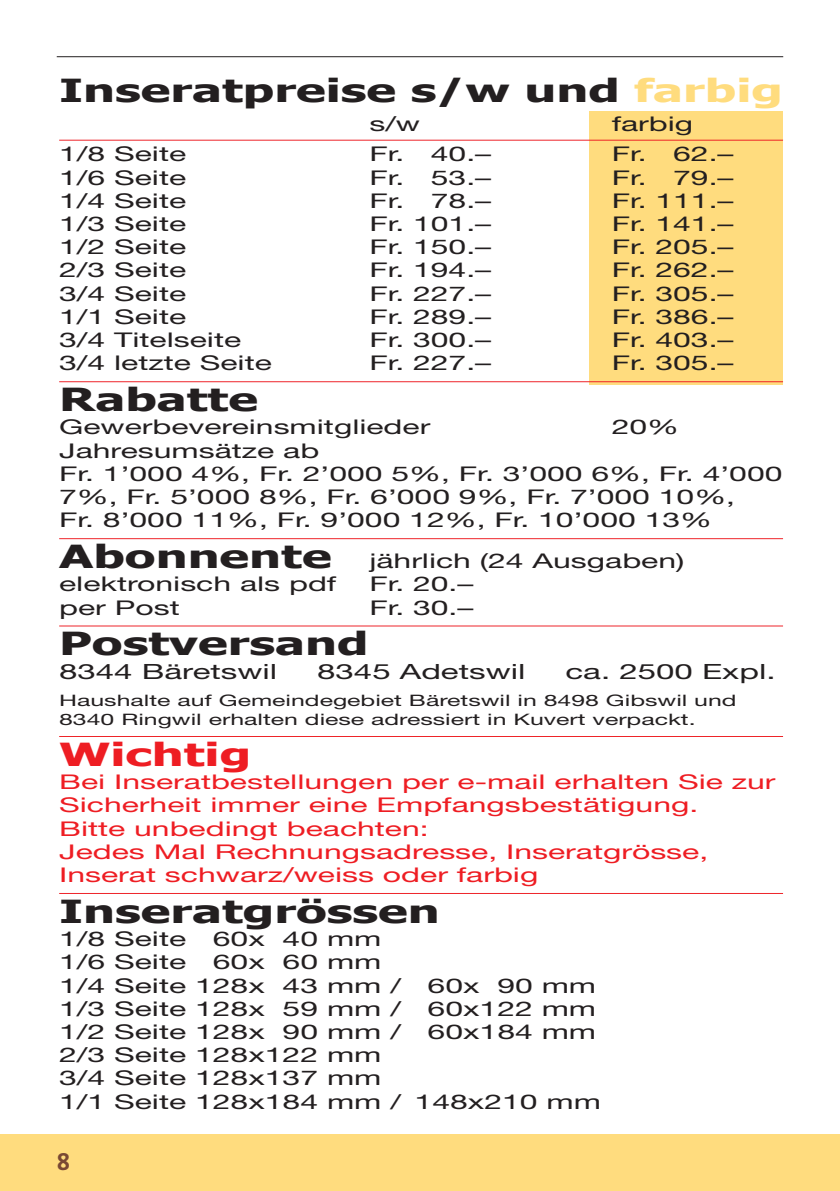
<style>
.page{position:relative;width:840px;height:1191px;background:#fff}
.page>*{position:absolute;margin:0;border:0;box-sizing:border-box;transform-origin:0 0}
.t1{font:700 31.8px "Tahoma";color:#231f20;scale:1.57 1}
.t2{font:700 31.8px "Tahoma";color:#ee1d23;scale:1.57 1}
.t3{font:700 24px "The Sans";color:#794833}
.t4{font:21px "Helvetica Neue";color:#231f20;scale:1.57 1}
.t5{font:20.4px/23.2px "Helvetica Neue";color:#231f20;scale:1.57 1}
.t6{font:20.4px/23.2px "Helvetica Neue";color:#ee1d23;scale:1.57 1}
.t7{font:15.8px/19.4px "Helvetica Neue";color:#231f20;scale:1.57 1}
.s1{color:#ffdc7e}
</style>
<div class="page">
<div style="left:0;top:1134px;width:839px;height:57px;background:#ffdc7e"></div>
<hr style="left:57px;top:56px;width:725px;height:1px;background:#231f20">
<div style="left:588px;top:111px;width:194px;height:273px;background:#ffdc7e"></div>
<hr style="left:59px;top:140px;width:723px;height:1px;background:#ee1d23">
<hr style="left:59px;top:381px;width:723px;height:1px;background:#ee1d23">
<hr style="left:59px;top:538px;width:723px;height:1px;background:#ee1d23">
<hr style="left:59px;top:625px;width:723px;height:1px;background:#ee1d23">
<hr style="left:59px;top:736px;width:723px;height:1px;background:#ee1d23">
<hr style="left:59px;top:893px;width:723px;height:1px;background:#ee1d23">
<h1 class="t1" style="left:59px;top:70px;width:462px">Inseratpreise s/w und <span class="s1">farbig</span></h1>
<p class="t5" style="left:369px;top:115px;width:34px">s/w</p>
<p class="t5" style="left:611px;top:115px;width:53px">farbig</p>
<p class="t5" style="left:59px;top:144px;width:82px">1/8 Seite</p>
<p class="t5" style="left:369px;top:144px;width:79px">Fr. 40.–</p>
<p class="t5" style="left:611px;top:144px;width:79px">Fr. 62.–</p>
<p class="t5" style="left:59px;top:168px;width:82px">1/6 Seite</p>
<p class="t5" style="left:369px;top:168px;width:79px">Fr. 53.–</p>
<p class="t5" style="left:611px;top:168px;width:79px">Fr. 79.–</p>
<p class="t5" style="left:59px;top:191px;width:82px">1/4 Seite</p>
<p class="t5" style="left:369px;top:191px;width:79px">Fr. 78.–</p>
<p class="t5" style="left:611px;top:191px;width:79px">Fr. 111.–</p>
<p class="t5" style="left:59px;top:214px;width:82px">1/3 Seite</p>
<p class="t5" style="left:369px;top:214px;width:79px">Fr. 101.–</p>
<p class="t5" style="left:611px;top:214px;width:79px">Fr. 141.–</p>
<p class="t5" style="left:59px;top:237px;width:82px">1/2 Seite</p>
<p class="t5" style="left:369px;top:237px;width:79px">Fr. 150.–</p>
<p class="t5" style="left:611px;top:237px;width:79px">Fr. 205.–</p>
<p class="t5" style="left:59px;top:260px;width:82px">2/3 Seite</p>
<p class="t5" style="left:369px;top:260px;width:79px">Fr. 194.–</p>
<p class="t5" style="left:611px;top:260px;width:79px">Fr. 262.–</p>
<p class="t5" style="left:59px;top:284px;width:82px">3/4 Seite</p>
<p class="t5" style="left:369px;top:284px;width:79px">Fr. 227.–</p>
<p class="t5" style="left:611px;top:284px;width:79px">Fr. 305.–</p>
<p class="t5" style="left:59px;top:307px;width:82px">1/1 Seite</p>
<p class="t5" style="left:369px;top:307px;width:79px">Fr. 289.–</p>
<p class="t5" style="left:611px;top:307px;width:79px">Fr. 386.–</p>
<p class="t5" style="left:59px;top:330px;width:117px">3/4 Titelseite</p>
<p class="t5" style="left:369px;top:330px;width:79px">Fr. 300.–</p>
<p class="t5" style="left:611px;top:330px;width:79px">Fr. 403.–</p>
<p class="t5" style="left:59px;top:353px;width:137px">3/4 letzte Seite</p>
<p class="t5" style="left:369px;top:353px;width:79px">Fr. 227.–</p>
<p class="t5" style="left:611px;top:353px;width:79px">Fr. 305.–</p>
<h1 class="t1" style="left:59px;top:379px;width:128px">Rabatte</h1>
<p class="t5" style="left:59px;top:417px;width:238px">Gewerbevereinsmitglieder</p>
<p class="t5" style="left:611px;top:417px;width:44px">20%</p>
<p class="t5" style="left:59px;top:441px;width:462px">Jahresumsätze ab<br>Fr. 1’000 4%, Fr. 2’000 5%, Fr. 3’000 6%, Fr. 4’000<br>7%, Fr. 5’000 8%, Fr. 6’000 9%, Fr. 7’000 10%,<br>Fr. 8’000 11%, Fr. 9’000 12%, Fr. 10’000 13%</p>
<h1 class="t1" style="left:59px;top:536px;width:175px">Abonnente</h1>
<p class="t5" style="left:369px;top:551px;width:202px">jährlich (24 Ausgaben)</p>
<p class="t5" style="left:59px;top:574px;width:178px">elektronisch als pdf</p>
<p class="t5" style="left:369px;top:574px;width:68px">Fr. 20.–</p>
<p class="t5" style="left:59px;top:597px;width:78px">per Post</p>
<p class="t5" style="left:369px;top:597px;width:68px">Fr. 30.–</p>
<h1 class="t1" style="left:59px;top:623px;width:198px">Postversand</h1>
<p class="t4" style="left:59px;top:663px;width:140px">8344 Bäretswil</p>
<p class="t4" style="left:317px;top:663px;width:134px">8345 Adetswil</p>
<p class="t4" style="left:565px;top:663px;width:135px">ca. 2500 Expl.</p>
<p class="t7" style="left:59px;top:692px;width:433px">Haushalte auf Gemeindegebiet Bäretswil in 8498 Gibswil und<br>8340 Ringwil erhalten diese adressiert in Kuvert verpackt.</p>
<h1 class="t2" style="left:59px;top:734px;width:124px">Wichtig</h1>
<p class="t6" style="left:59px;top:772px;width:457px">Bei Inseratbestellungen per e-mail erhalten Sie zur Sicherheit immer eine Empfangsbestätigung.<br>Bitte unbedingt beachten:<br>Jedes Mal Rechnungsadresse, Inseratgrösse, Inserat schwarz/weiss oder farbig</p>
<h1 class="t1" style="left:59px;top:891px;width:244px">Inseratgrössen</h1>
<p class="t5" style="left:59px;top:929px;width:82px">1/8 Seite</p>
<p class="t5" style="left:213px;top:929px;width:109px">60x 40 mm</p>
<p class="t5" style="left:59px;top:952px;width:82px">1/6 Seite</p>
<p class="t5" style="left:59px;top:952px;width:219px;text-indent:154px">60x 60 mm<br>1/4 Seite 128x 43 mm /</p>
<p class="t5" style="left:427px;top:975px;width:109px">60x 90 mm</p>
<p class="t5" style="left:59px;top:999px;width:219px">1/3 Seite 128x 59 mm /</p>
<p class="t5" style="left:427px;top:999px;width:109px">60x122 mm</p>
<p class="t5" style="left:59px;top:1022px;width:219px">1/2 Seite 128x 90 mm /</p>
<p class="t5" style="left:427px;top:1022px;width:109px">60x184 mm</p>
<p class="t5" style="left:59px;top:1045px;width:346px">2/3 Seite 128x122 mm<br>3/4 Seite 128x137 mm<br>1/1 Seite 128x184 mm / 148x210 mm</p>
<p class="t3" style="left:57px;top:1152px;width:15px">8</p>
</div>
